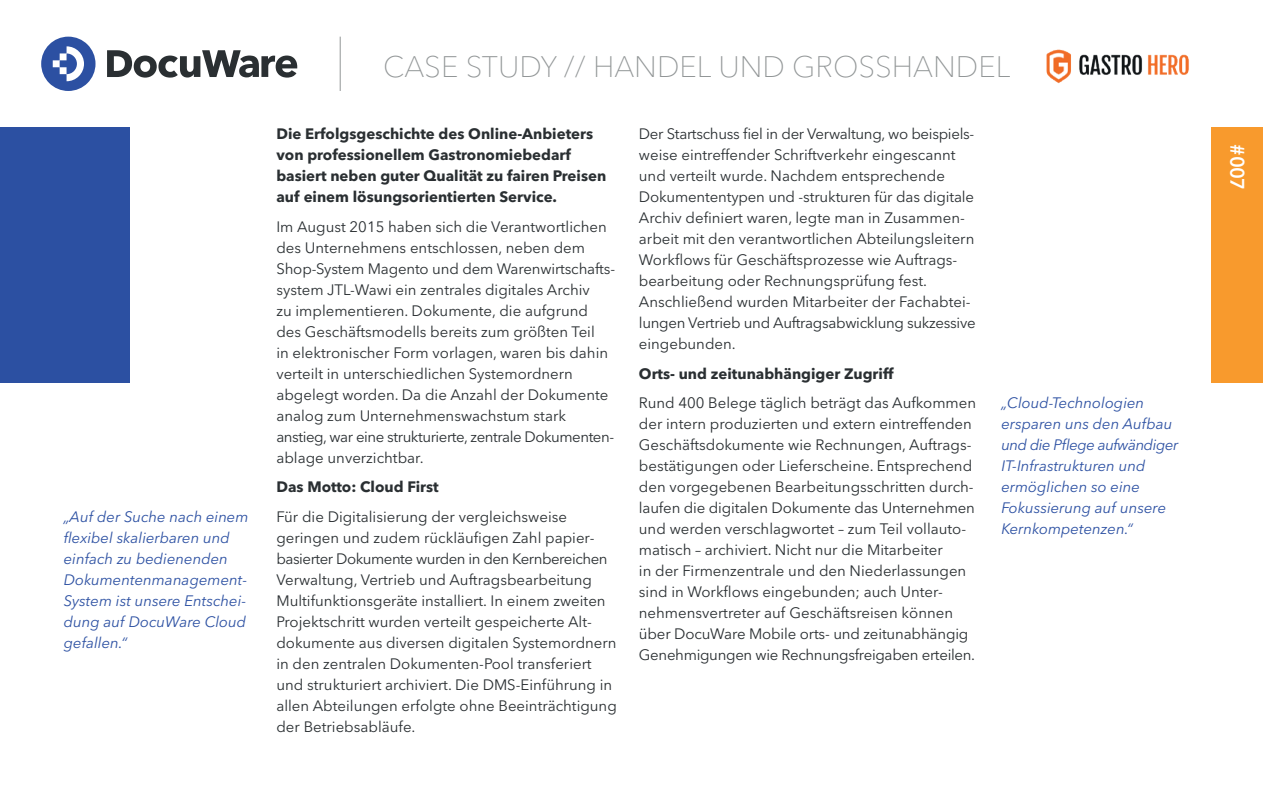
<style>
.page{position:relative;width:1263px;height:787px;background:#fff}
.page>*{position:absolute;margin:0;border:0;box-sizing:border-box;transform-origin:0 0}
.t1{font:100 29.4px "Avenir Next LT Pro";color:#929697}
.t2{font:600 19.5px "Avenir Next LT Pro";color:#fff}
.t3{font:15px/21px "Avenir Next LT Pro";color:#2a2f32}
.t4{font:italic 15px/21px "Avenir Next LT Pro";color:#2c50a2}
.t5{font:700 15px/21px "Avenir Next LT Pro";color:#2a2f32}
</style>
<div class="page">
<div style="left:0;top:128px;width:130px;height:255px;background:#2c50a2"></div>
<div style="left:1212px;top:128px;width:51px;height:255px;background:#f89a2d"></div>
<hr style="left:340px;top:37px;width:1px;height:54px;background:#929697">
<svg style="left:41px;top:37px;width:55px;height:54px"></svg>
<svg style="left:107px;top:50px;width:190px;height:28px"></svg>
<img style="left:1046px;top:49px;width:143px;height:35px">
<p class="t4" style="left:64px;top:506px;width:186px">„Auf der Suche nach einem flexibel skalierbaren und einfach zu bedienenden<br>Dokumentenmanagement-<br>System ist unsere Entschei&shy;dung auf DocuWare Cloud gefallen.“</p>
<h1 class="t1" style="left:383px;top:49px;width:629px">CASE STUDY // HANDEL UND GROSSHANDEL</h1>
<p class="t5" style="left:276px;top:123px;width:331px">Die Erfolgsgeschichte des Online-Anbieters von professionellem Gastronomiebedarf basiert neben guter Qualität zu fairen Preisen auf einem lösungsorientierten Service.</p>
<p class="t3" style="left:276px;top:216px;width:340px">Im August 2015 haben sich die Verantwortlichen des Unternehmens entschlossen, neben dem Shop-System Magento und dem Warenwirtschafts&shy;system JTL-Wawi ein zentrales digitales Archiv<br>zu implementieren. Dokumente, die aufgrund des Geschäftsmodells bereits zum größten Teil<br>in elektronischer Form vorlagen, waren bis dahin verteilt in unterschiedlichen Systemordnern abgelegt worden. Da die Anzahl der Dokumente analog zum Unternehmenswachstum stark anstieg, war eine strukturierte, zentrale Dokumenten&shy;ablage unverzichtbar.</p>
<p class="t5" style="left:276px;top:476px;width:164px">Das Motto: Cloud First</p>
<p class="t3" style="left:276px;top:506px;width:342px">Für die Digitalisierung der vergleichsweise geringen und zudem rückläufigen Zahl papier&shy;basierter Dokumente wurden in den Kernbereichen Verwaltung, Vertrieb und Auftragsbearbeitung Multifunktionsgeräte installiert. In einem zweiten Projektschritt wurden verteilt gespeicherte Alt&shy;dokumente aus diversen digitalen Systemordnern in den zentralen Dokumenten-Pool transferiert und strukturiert archiviert. Die DMS-Einführung in allen Abteilungen erfolgte ohne Beeinträchtigung der Betriebsabläufe.</p>
<p class="t3" style="left:639px;top:123px;width:338px">Der Startschuss fiel in der Verwaltung, wo beispiels&shy;weise eintreffender Schriftverkehr eingescannt und verteilt wurde. Nachdem entsprechende Dokumententypen und -strukturen für das digitale Archiv definiert waren, legte man in Zusammen&shy;arbeit mit den verantwortlichen Abteilungsleitern Workflows für Geschäftsprozesse wie Auftrags&shy;bearbeitung oder Rechnungsprüfung fest.<br>Anschließend wurden Mitarbeiter der Fachabtei&shy;lungen Vertrieb und Auftragsabwicklung sukzessive eingebunden.</p>
<p class="t5" style="left:639px;top:363px;width:256px">Orts- und zeitunabhängiger Zugriff</p>
<p class="t3" style="left:639px;top:392px;width:339px">Rund 400 Belege täglich beträgt das Aufkommen der intern produzierten und extern eintreffenden Geschäftsdokumente wie Rechnungen, Auftrags&shy;bestätigungen oder Lieferscheine. Entsprechend den vorgegebenen Bearbeitungsschritten durch&shy;laufen die digitalen Dokumente das Unternehmen und werden verschlagwortet – zum Teil vollauto&shy;matisch – archiviert. Nicht nur die Mitarbeiter<br>in der Firmenzentrale und den Niederlassungen sind in Workflows eingebunden; auch Unter&shy;nehmensvertreter auf Geschäftsreisen können über DocuWare Mobile orts- und zeitunabhängig Genehmigungen wie Rechnungsfreigaben erteilen.</p>
<p class="t4" style="left:1001px;top:392px;width:178px">„Cloud-Technologien ersparen uns den Aufbau und die Pflege aufwändiger<br>IT-Infrastrukturen und ermöglichen so eine<br>Fokussierung auf unsere<br>Kernkompetenzen.“</p>
<h2 class="t2" style="left:1249px;top:144px;width:47px;rotate:90deg">#007</h2>
</div>
